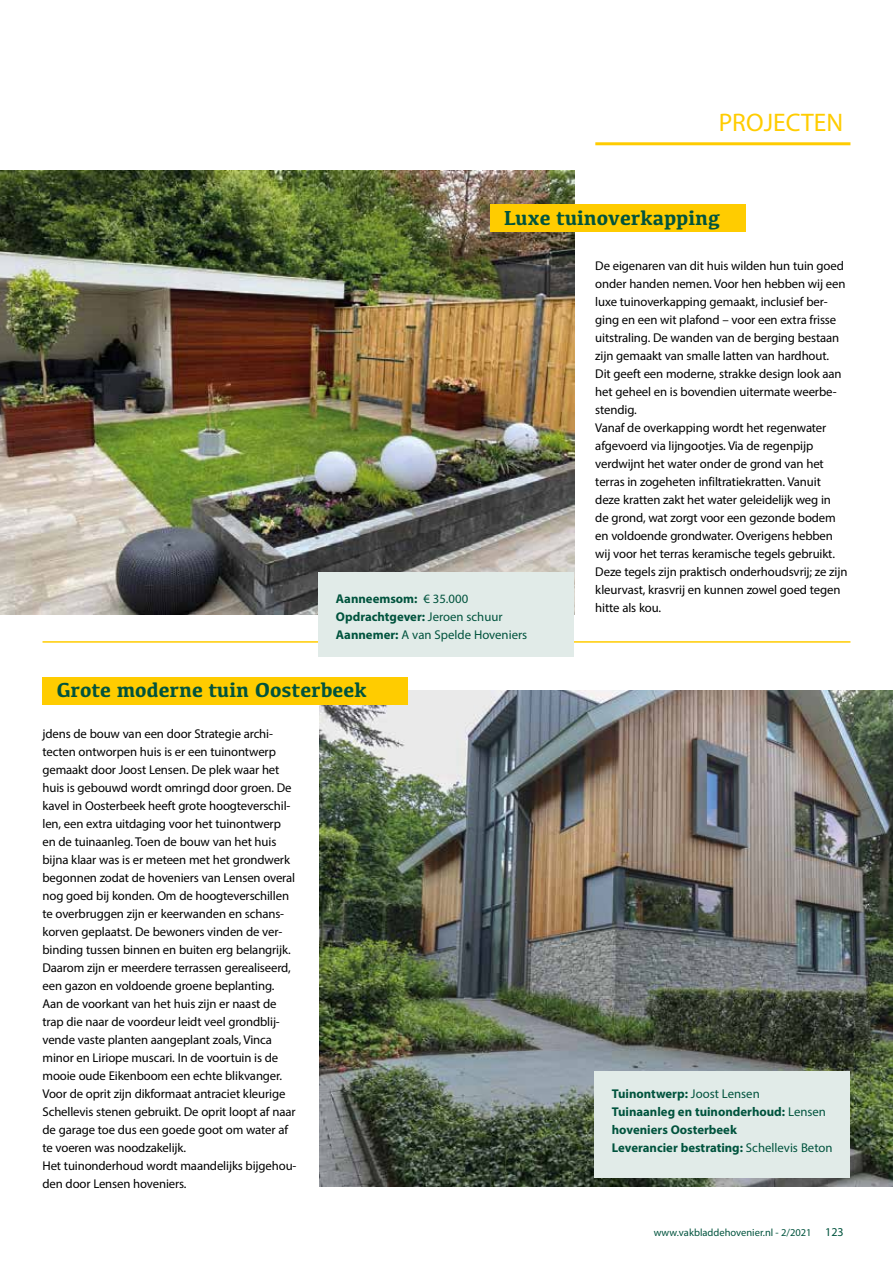
<style>
.page{position:relative;width:893px;height:1263px;background:#fff}
.page>*{position:absolute;margin:0;border:0;box-sizing:border-box;transform-origin:0 0}
.t1{font:25.5px "Myriad Pro";color:#fc0}
.t2{font:700 21px "Kefa";color:#00533d}
.t3{font:12.75px/18px "Myriad Pro";letter-spacing:-.01em;color:#000}
.t4{font:700 12.75px/18px "Myriad Pro";color:#00533d}
.t5{font:12.75px/18px "Myriad Pro";color:#00533d}
.t6{font:10.5px "Myriad Pro";color:#00533d}
.s1{font-weight:700}
.s2{font-weight:400}
.s3{font-size:12px}
</style>
<div class="page">
<hr style="left:595px;top:142px;width:255px;height:3px;background:#fc0">
<hr style="left:43px;top:641px;width:807px;height:2px;background:#fc0">
<img style="left:320px;top:690px;width:573px;height:496px">
<div style="left:595px;top:1071px;width:255px;height:107px;background:#e1ebe8"></div>
<div style="left:43px;top:677px;width:365px;height:27px;background:#fc0"></div>
<img style="left:0;top:170px;width:574px;height:445px">
<div style="left:490px;top:205px;width:255px;height:27px;background:#fc0"></div>
<div style="left:319px;top:572px;width:255px;height:85px;background:#e1ebe8"></div>
<h1 class="t1" style="left:719px;top:107px;width:126px">PROJECTEN</h1>
<h2 class="t2" style="left:504px;top:204px;width:218px">Luxe tuinoverkapping</h2>
<p class="t5" style="left:336px;top:590px;width:193px"><span class="s1">Aanneemsom:</span> € 35.000<br><span class="s1">Opdrachtgever:</span> Jeroen schuur<br><span class="s1">Aannemer:</span> A van Spelde Hoveniers</p>
<h2 class="t2" style="left:56px;top:676px;width:312px">Grote moderne tuin Oosterbeek</h2>
<p class="t3" style="left:43px;top:725px;width:255px">jdens de bouw van een door Strategie archi&shy;tecten ontworpen huis is er een tuinontwerp gemaakt door Joost Lensen. De plek waar het huis is gebouwd wordt omringd door groen. De kavel in Oosterbeek heeft grote hoogteverschil&shy;len, een extra uitdaging voor het tuinontwerp en de tuinaanleg. Toen de bouw van het huis bijna klaar was is er meteen met het grondwerk begonnen zodat de hoveniers van Lensen overal nog goed bij konden. Om de hoogteverschillen te overbruggen zijn er keerwanden en schans&shy;korven geplaatst. De bewoners vinden de ver&shy;binding tussen binnen en buiten erg belangrijk.<br>Daarom zijn er meerdere terrassen gerealiseerd, een gazon en voldoende groene beplanting.<br>Aan de voorkant van het huis zijn er naast de trap die naar de voordeur leidt veel grondblij&shy;vende vaste planten aangeplant zoals, Vinca minor en Liriope muscari. In de voortuin is de mooie oude Eikenboom een echte blikvanger.<br>Voor de oprit zijn dikformaat antraciet kleurige Schellevis stenen gebruikt. De oprit loopt af naar de garage toe dus een goede goot om water af te voeren was noodzakelijk.<br>Het tuinonderhoud wordt maandelijks bijgehou&shy;den door Lensen hoveniers.</p>
<p class="t3" style="left:595px;top:257px;width:254px">De eigenaren van dit huis wilden hun tuin goed onder handen nemen. Voor hen hebben wij een luxe tuinoverkapping gemaakt, inclusief ber&shy;ging en een wit plafond – voor een extra frisse uitstraling. De wanden van de berging bestaan zijn gemaakt van smalle latten van hardhout.<br>Dit geeft een moderne, strakke design look aan het geheel en is bovendien uitermate weerbe&shy;stendig.<br>Vanaf de overkapping wordt het regenwater afgevoerd via lijngootjes. Via de regenpijp verdwijnt het water onder de grond van het terras in zogeheten infiltratiekratten. Vanuit deze kratten zakt het water geleidelijk weg in de grond, wat zorgt voor een gezonde bodem en voldoende grondwater. Overigens hebben wij voor het terras keramische tegels gebruikt.<br>Deze tegels zijn praktisch onderhoudsvrij; ze zijn kleurvast, krasvrij en kunnen zowel goed tegen hitte als kou.</p>
<p class="t4" style="left:612px;top:1084px;width:222px">Tuinontwerp: <span class="s2">Joost Lensen<br></span>Tuinaanleg en tuinonderhoud: <span class="s2">Lensen </span>hoveniers Oosterbeek<br>Leverancier bestrating: <span class="s2">Schellevis Beton</span></p>
<p class="t6" style="left:654px;top:1226px;width:191px">www.vakbladdehovenier.nl - 2/2021 <span class="s3">123</span></p>
</div>
